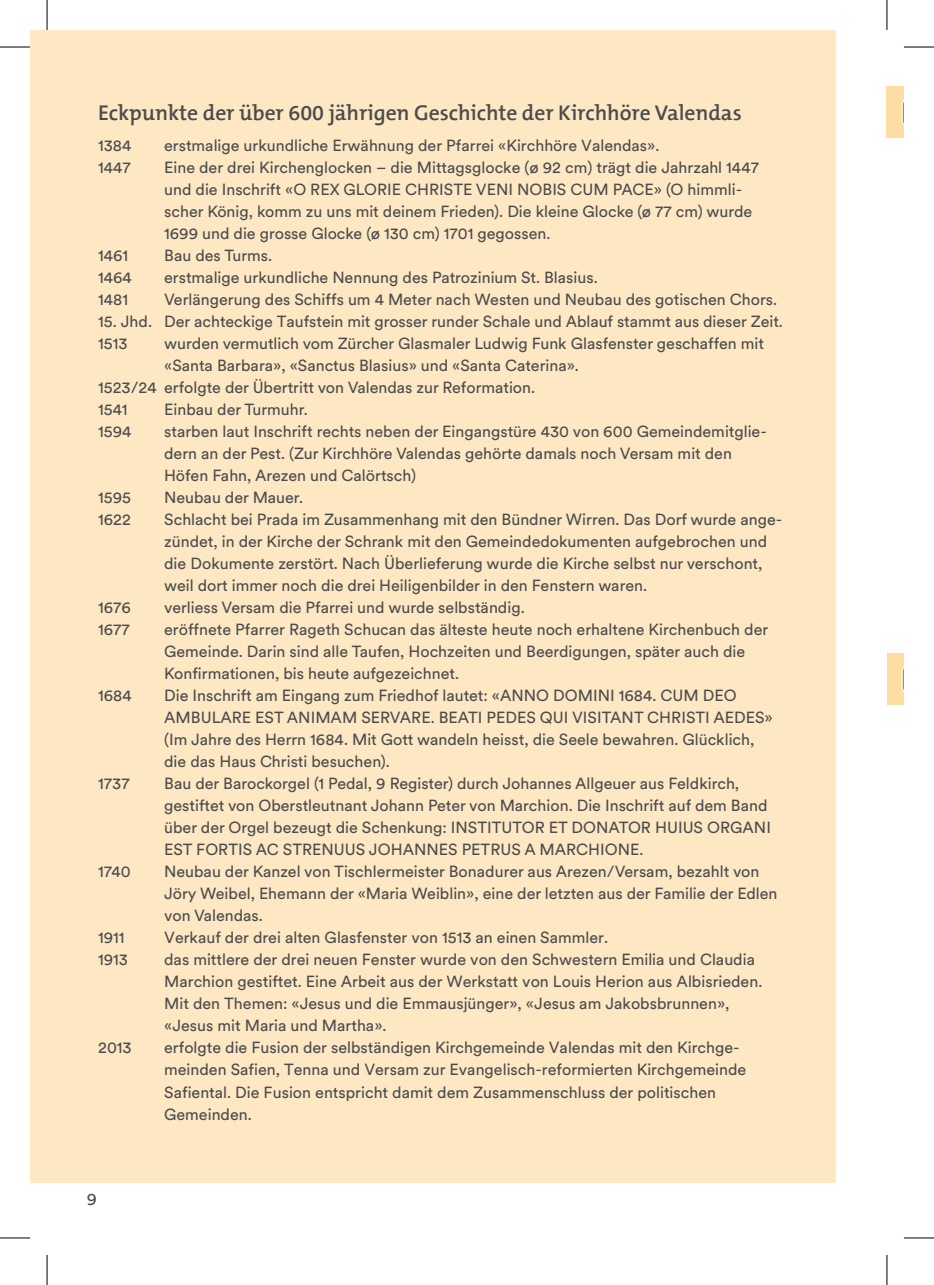
<style>
.page{position:relative;width:934px;height:1285px;background:#fff}
.page>*{position:absolute;margin:0;border:0;box-sizing:border-box;transform-origin:0 0}
.t1{font:600 21.6px "The Mix B";letter-spacing:-.005em;color:#4b4c4d}
.t2{font:17px "Circulargraubuenden";color:#4b4c4d}
.t3{font:16px/22px "Circulargraubuenden";color:#4b4c4d}
</style>
<div class="page">
<div style="left:30px;top:30px;width:805px;height:1152px;background:#fee8c4"></div>
<div style="left:886px;top:87px;width:17px;height:51px;background:#fedda3"></div>
<svg style="left:901px;top:101px;width:2px;height:24px"></svg>
<div style="left:886px;top:654px;width:17px;height:51px;background:#fedda3"></div>
<svg style="left:901px;top:667px;width:2px;height:24px"></svg>
<hr style="left:0;top:47px;width:30px;height:1px;background:#000">
<hr style="left:903px;top:47px;width:30px;height:1px;background:#000">
<hr style="left:0;top:1237px;width:30px;height:1px;background:#000">
<hr style="left:903px;top:1237px;width:30px;height:1px;background:#000">
<hr style="left:47px;top:0;width:1px;height:30px;background:#000">
<hr style="left:47px;top:1255px;width:1px;height:30px;background:#000">
<hr style="left:886px;top:0;width:1px;height:30px;background:#000">
<hr style="left:886px;top:1255px;width:1px;height:30px;background:#000">
<h1 class="t1" style="left:98px;top:99px;width:645px">Eckpunkte der über 600 jährigen Geschichte der Kirchhöre Valendas</h1>
<p class="t3" style="left:98px;top:134px;width:35px">1384</p>
<p class="t3" style="left:164px;top:134px;width:496px">erstmalige urkundliche Erwähnung der Pfarrei «Kirchhöre Valendas».</p>
<p class="t3" style="left:98px;top:156px;width:34px">1447</p>
<p class="t3" style="left:164px;top:156px;width:596px">Eine der drei Kirchenglocken – die Mittagsglocke (ø 92 cm) trägt die Jahrzahl 1447 und die Inschrift «O REX GLORIE CHRISTE VENI NOBIS CUM PACE» (O himmli&shy;scher König, komm zu uns mit deinem Frieden). Die kleine Glocke (ø 77 cm) wurde 1699 und die grosse Glocke (ø 130 cm) 1701 gegossen.</p>
<p class="t3" style="left:98px;top:244px;width:32px">1461</p>
<p class="t3" style="left:164px;top:244px;width:109px">Bau des Turms.</p>
<p class="t3" style="left:98px;top:266px;width:35px">1464</p>
<p class="t3" style="left:164px;top:266px;width:435px">erstmalige urkundliche Nennung des Patrozinium St. Blasius.</p>
<p class="t3" style="left:98px;top:288px;width:31px">1481</p>
<p class="t3" style="left:164px;top:288px;width:614px">Verlängerung des Schiffs um 4 Meter nach Westen und Neubau des gotischen Chors.</p>
<p class="t3" style="left:98px;top:310px;width:686px">15. Jhd. Der achteckige Taufstein mit grosser runder Schale und Ablauf stammt aus dieser Zeit.<br>1513</p>
<p class="t3" style="left:164px;top:332px;width:601px">wurden vermutlich vom Zürcher Glasmaler Ludwig Funk Glasfenster geschaffen mit</p>
<p class="t3" style="left:164px;top:354px;width:416px">«Santa Barbara», «Sanctus Blasius» und «Santa Caterina».</p>
<p class="t3" style="left:98px;top:376px;width:438px">1523/24 erfolgte der Übertritt von Valendas zur Reformation.</p>
<p class="t3" style="left:98px;top:398px;width:31px">1541</p>
<p class="t3" style="left:164px;top:398px;width:145px">Einbau der Turmuhr.</p>
<p class="t3" style="left:98px;top:420px;width:35px">1594</p>
<p class="t3" style="left:164px;top:420px;width:604px">starben laut Inschrift rechts neben der Eingangstüre 430 von 600 Gemeindemitglie&shy;dern an der Pest. (Zur Kirchhöre Valendas gehörte damals noch Versam mit den<br>Höfen Fahn, Arezen und Calörtsch)</p>
<p class="t3" style="left:98px;top:486px;width:34px">1595</p>
<p class="t3" style="left:164px;top:486px;width:140px">Neubau der Mauer.</p>
<p class="t3" style="left:98px;top:508px;width:34px">1622</p>
<p class="t3" style="left:164px;top:508px;width:619px">Schlacht bei Prada im Zusammenhang mit den Bündner Wirren. Das Dorf wurde ange&shy;zündet, in der Kirche der Schrank mit den Gemeindedokumenten aufgebrochen und die Dokumente zerstört. Nach Überlieferung wurde die Kirche selbst nur verschont, weil dort immer noch die drei Heiligenbilder in den Fenstern waren.</p>
<p class="t3" style="left:98px;top:596px;width:34px">1676</p>
<p class="t3" style="left:164px;top:596px;width:362px">verliess Versam die Pfarrei und wurde selbständig.</p>
<p class="t3" style="left:98px;top:618px;width:33px">1677</p>
<p class="t3" style="left:164px;top:618px;width:605px">eröffnete Pfarrer Rageth Schucan das älteste heute noch erhaltene Kirchenbuch der<br>Gemeinde. Darin sind alle Taufen, Hochzeiten und Beerdigungen, später auch die<br>Konfirmationen, bis heute aufgezeichnet.</p>
<p class="t3" style="left:98px;top:684px;width:35px">1684</p>
<p class="t3" style="left:164px;top:684px;width:610px">Die Inschrift am Eingang zum Friedhof lautet: «ANNO DOMINI 1684. CUM DEO AMBULARE EST ANIMAM SERVARE. BEATI PEDES QUI VISITANT CHRISTI AEDES» (Im Jahre des Herrn 1684. Mit Gott wandeln heisst, die Seele bewahren. Glücklich, die das Haus Christi besuchen).</p>
<p class="t3" style="left:98px;top:772px;width:33px">1737</p>
<p class="t3" style="left:164px;top:772px;width:608px">Bau der Barockorgel (1 Pedal, 9 Register) durch Johannes Allgeuer aus Feldkirch, gestiftet von Oberstleutnant Johann Peter von Marchion. Die Inschrift auf dem Band über der Orgel bezeugt die Schenkung: INSTITUTOR ET DONATOR HUIUS ORGANI EST FORTIS AC STRENUUS JOHANNES PETRUS A MARCHIONE.</p>
<p class="t3" style="left:98px;top:860px;width:34px">1740</p>
<p class="t3" style="left:164px;top:860px;width:614px">Neubau der Kanzel von Tischlermeister Bonadurer aus Arezen/Versam, bezahlt von<br>Jöry Weibel, Ehemann der «Maria Weiblin», eine der letzten aus der Familie der Edlen von Valendas.</p>
<p class="t3" style="left:98px;top:926px;width:28px">1911</p>
<p class="t3" style="left:164px;top:926px;width:445px">Verkauf der drei alten Glasfenster von 1513 an einen Sammler.</p>
<p class="t3" style="left:98px;top:948px;width:31px">1913</p>
<p class="t3" style="left:164px;top:948px;width:599px">das mittlere der drei neuen Fenster wurde von den Schwestern Emilia und Claudia Marchion gestiftet. Eine Arbeit aus der Werkstatt von Louis Herion aus Albisrieden.<br>Mit den Themen: «Jesus und die Emmausjünger», «Jesus am Jakobsbrunnen», «Jesus mit Maria und Martha».</p>
<p class="t3" style="left:98px;top:1036px;width:35px">2013</p>
<p class="t3" style="left:164px;top:1036px;width:583px">erfolgte die Fusion der selbständigen Kirchgemeinde Valendas mit den Kirchge&shy;meinden Safien, Tenna und Versam zur Evangelisch-reformierten Kirchgemeinde Safiental. Die Fusion entspricht damit dem Zusammenschluss der politischen Gemeinden.</p>
<p class="t2" style="left:87px;top:1188px;width:11px">9</p>
</div>
